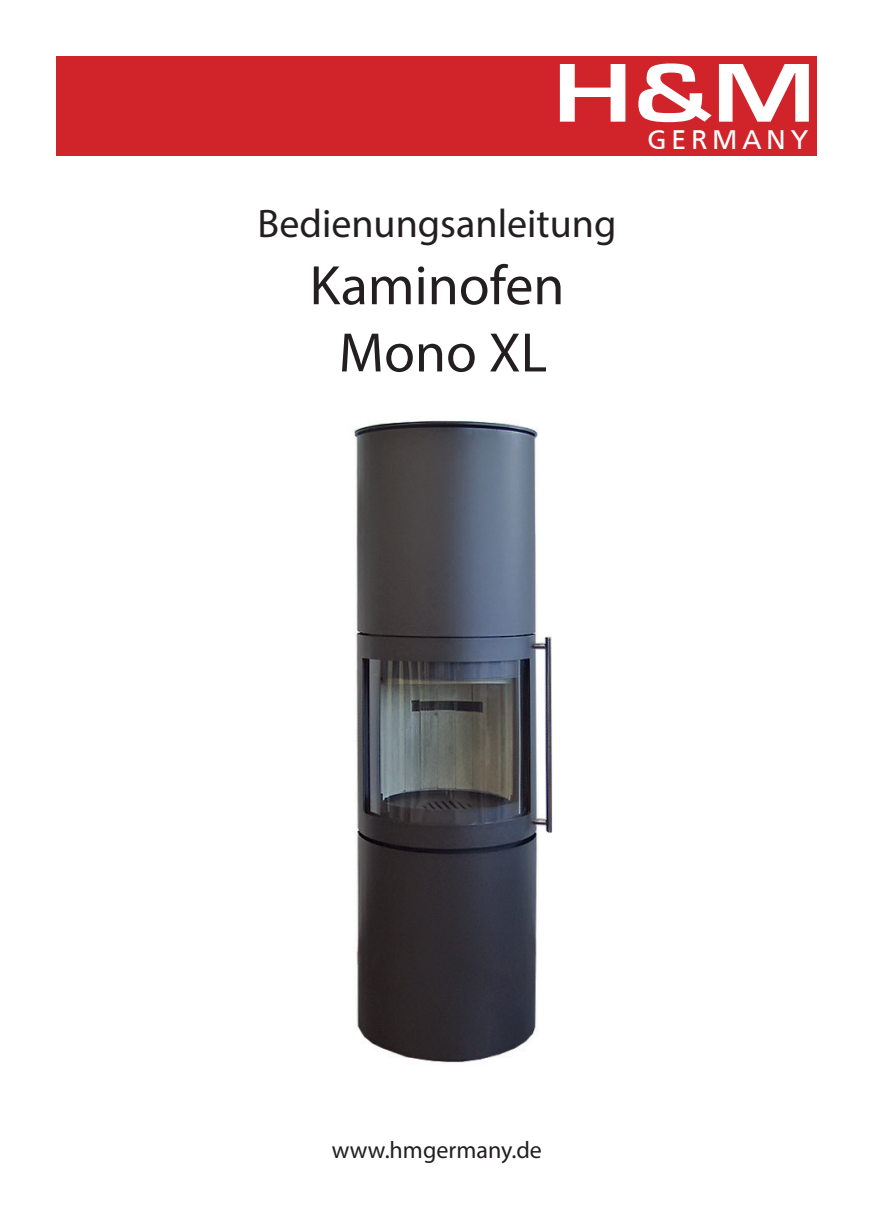
<style>
.page{position:relative;width:874px;height:1225px;background:#fff}
.page>*{position:absolute;margin:0;border:0;box-sizing:border-box;transform-origin:0 0}
.t1{font:700 86.4px "Eurose";color:#fff;scale:1.11 1}
.t2{font:56px/67.2px "Myriad Pro";color:#231f20;text-align:center}
.t3{font:40px "Myriad Pro";color:#231f20}
.t4{font:28px "Frutiger";letter-spacing:.17em;color:#fff}
.t5{font:24px "Myriad Pro";color:#231f20}
</style>
<div class="page">
<div style="left:57px;top:57px;width:759px;height:99px;background:#d1232a"></div>
<img style="left:353px;top:420px;width:200px;height:643px">
<h1 class="t1" style="left:553px;top:45px;width:238px">H&amp;M</h1>
<p class="t4" style="left:647px;top:124px;width:162px">GERMANY</p>
<p class="t3" style="left:257px;top:199px;width:360px">Bedienungsanleitung</p>
<h2 class="t2" style="left:309px;top:251px;width:256px">Kaminofen<br>Mono XL</h2>
<p class="t5" style="left:332px;top:1135px;width:211px">www.hmgermany.de</p>
</div>
